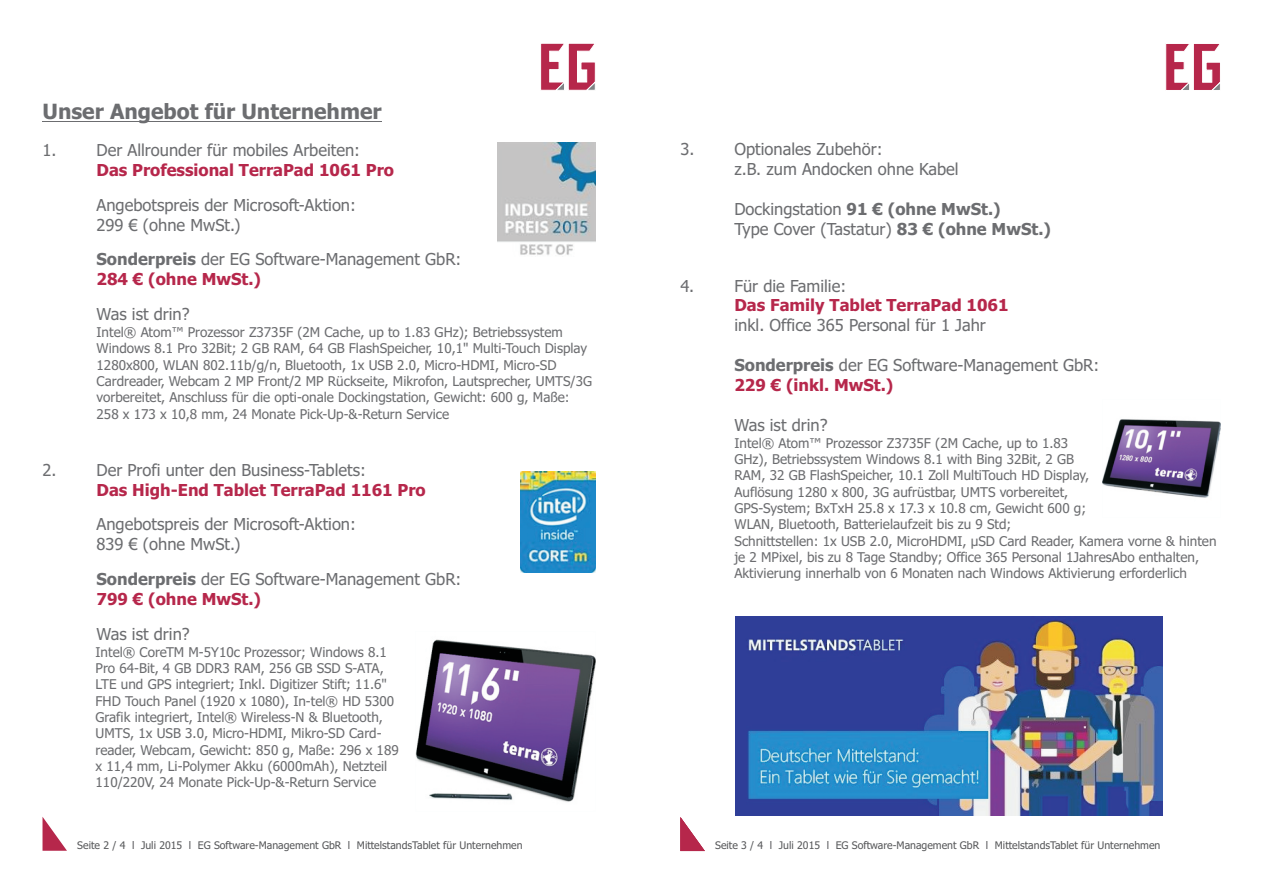
<style>
.page{position:relative;width:1263px;height:893px;background:#fff}
.page>*{position:absolute;margin:0;border:0;box-sizing:border-box;transform-origin:0 0}
.t1{font:700 21px "Tahoma";color:#6c6d70}
.t2{font:16.5px/20px "Tahoma";color:#6c6d70}
.t3{font:700 16.5px "Tahoma";color:#b6274b}
.t4{font:13.5px/16.4px "Tahoma";color:#6c6d70}
.t5{font:10.5px "Tahoma";color:#57585a}
.s1{font-weight:700}
</style>
<div class="page">
<hr style="left:43px;top:121px;width:339px;height:1px;background:#6c6d70">
<svg style="left:680px;top:817px;width:25px;height:34px"></svg>
<svg style="left:43px;top:817px;width:24px;height:34px"></svg>
<svg style="left:541px;top:43px;width:55px;height:48px"></svg>
<img style="left:497px;top:143px;width:98px;height:112px">
<img style="left:520px;top:472px;width:75px;height:100px">
<img style="left:415px;top:639px;width:180px;height:163px">
<svg style="left:1165px;top:44px;width:55px;height:46px"></svg>
<img style="left:736px;top:616px;width:426px;height:199px">
<img style="left:1103px;top:419px;width:117px;height:79px">
<h1 class="t1" style="left:43px;top:103px;width:341px">Unser Angebot für Unternehmer</h1>
<p class="t2" style="left:43px;top:141px;width:16px">1.</p>
<p class="t2" style="left:97px;top:141px;width:265px">Der Allrounder für mobiles Arbeiten:</p>
<p class="t3" style="left:97px;top:163px;width:299px">Das Professional TerraPad 1061 Pro</p>
<p class="t2" style="left:97px;top:196px;width:261px">Angebotspreis der Microsoft-Aktion:<br>299 € (ohne MwSt.)</p>
<p class="t2" style="left:97px;top:251px;width:366px"><span class="s1">Sonderpreis</span> der EG Software-Management GbR:</p>
<p class="t2" style="left:97px;top:306px;width:95px">Was ist drin?</p>
<p class="t4" style="left:97px;top:325px;width:497px">Intel® Atom™ Prozessor Z3735F (2M Cache, up to 1.83 GHz); Betriebssystem Windows 8.1 Pro 32Bit; 2 GB RAM, 64 GB FlashSpeicher, 10,1" Multi-Touch Display 1280x800, WLAN 802.11b/g/n, Bluetooth, 1x USB 2.0, Micro-HDMI, Micro-SD Cardreader, Webcam 2 MP Front/2 MP Rückseite, Mikrofon, Lautsprecher, UMTS/3G vorbereitet, Anschluss für die opti-onale Dockingstation, Gewicht: 600 g, Maße:<br>258 x 173 x 10,8 mm, 24 Monate Pick-Up-&amp;-Return Service</p>
<p class="t3" style="left:97px;top:273px;width:166px">284 € (ohne MwSt.)</p>
<p class="t2" style="left:43px;top:461px;width:16px">2.</p>
<p class="t2" style="left:97px;top:461px;width:271px">Der Profi unter den Business-Tablets:</p>
<p class="t3" style="left:97px;top:483px;width:331px">Das High-End Tablet TerraPad 1161 Pro</p>
<p class="t2" style="left:97px;top:516px;width:261px">Angebotspreis der Microsoft-Aktion:<br>839 € (ohne MwSt.)</p>
<p class="t2" style="left:97px;top:570px;width:366px"><span class="s1">Sonderpreis</span> der EG Software-Management GbR:</p>
<p class="t2" style="left:97px;top:625px;width:95px">Was ist drin?</p>
<p class="t4" style="left:96px;top:645px;width:305px">Intel® CoreTM M-5Y10c Prozessor; Windows 8.1<br>Pro 64-Bit, 4 GB DDR3 RAM, 256 GB SSD S-ATA, LTE und GPS integriert; Inkl. Digitizer Stift; 11.6" FHD Touch Panel (1920 x 1080), In-tel® HD 5300<br>Grafik integriert, Intel® Wireless-N &amp; Bluetooth, UMTS, 1x USB 3.0, Micro-HDMI, Mikro-SD Card&shy;reader, Webcam, Gewicht: 850 g, Maße: 296 x 189 x 11,4 mm, Li-Polymer Akku (6000mAh), Netzteil 110/220V, 24 Monate Pick-Up-&amp;-Return Service</p>
<p class="t3" style="left:97px;top:592px;width:166px">799 € (ohne MwSt.)</p>
<p class="t2" style="left:680px;top:141px;width:16px">3.</p>
<p class="t2" style="left:734px;top:141px;width:226px">Optionales Zubehör:<br>z.B. zum Andocken ohne Kabel</p>
<p class="t2" style="left:734px;top:200px;width:318px">Dockingstation <span class="s1">91 € (ohne MwSt.)<br></span>Type Cover (Tastatur) <span class="s1">83 € (ohne MwSt.)</span></p>
<p class="t2" style="left:680px;top:277px;width:15px">4.</p>
<p class="t2" style="left:734px;top:277px;width:113px">Für die Familie:</p>
<p class="t2" style="left:734px;top:317px;width:253px">inkl. Office 365 Personal für 1 Jahr</p>
<p class="t2" style="left:734px;top:357px;width:366px"><span class="s1">Sonderpreis</span> der EG Software-Management GbR:</p>
<p class="t3" style="left:734px;top:299px;width:276px">Das Family Tablet TerraPad 1061</p>
<p class="t3" style="left:734px;top:378px;width:161px">229 € (inkl. MwSt.)</p>
<p class="t2" style="left:734px;top:416px;width:95px">Was ist drin?</p>
<p class="t4" style="left:734px;top:436px;width:484px">Intel® Atom™ Prozessor Z3735F (2M Cache, up to 1.83<br>GHz), Betriebssystem Windows 8.1 with Bing 32Bit, 2 GB<br>RAM, 32 GB FlashSpeicher, 10.1 Zoll MultiTouch HD Display,<br>Auflösung 1280 x 800, 3G aufrüstbar, UMTS vorbereitet,<br>GPS-System; BxTxH 25.8 x 17.3 x 10.8 cm, Gewicht 600 g;<br>WLAN, Bluetooth, Batterielaufzeit bis zu 9 Std;<br>Schnittstellen: 1x USB 2.0, MicroHDMI, ìSD Card Reader, Kamera vorne &amp; hinten je 2 MPixel, bis zu 8 Tage Standby; Office 365 Personal 1JahresAbo enthalten, Aktivierung innerhalb von 6 Monaten nach Windows Aktivierung erforderlich</p>
<p class="t5" style="left:77px;top:841px;width:447px">Seite 2 / 4 l Juli 2015 l EG Software-Management GbR l MittelstandsTablet für Unternehmen</p>
<p class="t5" style="left:715px;top:841px;width:447px">Seite 3 / 4 l Juli 2015 l EG Software-Management GbR l MittelstandsTablet für Unternehmen</p>
</div>
